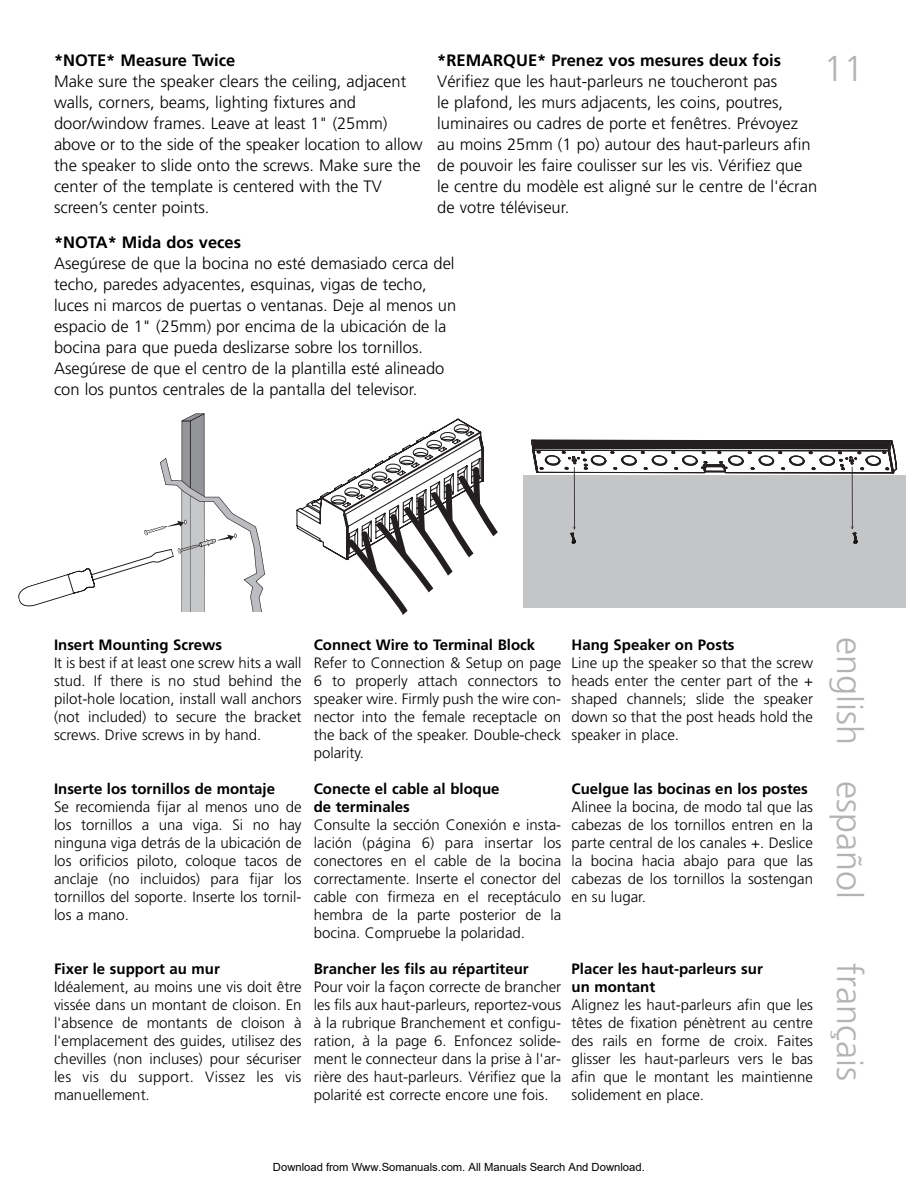
<style>
.page{position:relative;width:918px;height:1188px;background:#fff}
.page>*{position:absolute;margin:0;border:0;box-sizing:border-box;transform-origin:0 0}
.t1{font:300 36px "Frutiger";color:#b3b3b3}
.t2{font:300 16.5px/21px "Frutiger";color:#000}
.t3{font:700 16.5px "Frutiger";color:#000}
.t4{font:300 15px/18px "Frutiger";color:#000;text-align:justify}
.t5{font:700 15px/18px "Frutiger";color:#000}
.t6{font:11.25px "Arial";color:#000}
</style>
<div class="page">
<svg style="left:296px;top:419px;width:202px;height:196px"></svg>
<div style="left:523px;top:475px;width:383px;height:132px;background:#c4c5c7"></div>
<svg style="left:531px;top:439px;width:367px;height:43px"></svg>
<hr style="left:538px;top:472px;width:167px;height:1px;background:#231f20">
<hr style="left:726px;top:472px;width:166px;height:1px;background:#231f20">
<hr style="left:534px;top:440px;width:355px;height:1px;background:#231f20">
<hr style="left:574px;top:467px;width:1px;height:62px;background:#231f20">
<svg style="left:570px;top:526px;width:6px;height:18px"></svg>
<hr style="left:852px;top:467px;width:1px;height:62px;background:#231f20">
<svg style="left:850px;top:526px;width:8px;height:18px"></svg>
<svg style="left:18px;top:413px;width:247px;height:198px"></svg>
<p class="t3" style="left:54px;top:54px;width:183px">*NOTE* Measure Twice</p>
<p class="t2" style="left:54px;top:72px;width:370px">Make sure the speaker clears the ceiling, adjacent walls, corners, beams, lighting fixtures and door/window frames. Leave at least 1" (25mm) above or to the side of the speaker location to allow the speaker to slide onto the screws. Make sure the center of the template is centered with the TV screen’s center points.</p>
<p class="t3" style="left:437px;top:54px;width:345px">*REMARQUE* Prenez vos mesures deux fois</p>
<p class="t2" style="left:437px;top:72px;width:381px">Vérifiez que les haut-parleurs ne toucheront pas<br>le plafond, les murs adjacents, les coins, poutres, luminaires ou cadres de porte et fenêtres. Prévoyez au moins 25mm (1 po) autour des haut-parleurs afin de pouvoir les faire coulisser sur les vis. Vérifiez que le centre du modèle est aligné sur le centre de l'écran de votre téléviseur.</p>
<p class="t3" style="left:54px;top:235px;width:189px">*NOTA* Mida dos veces</p>
<p class="t2" style="left:54px;top:254px;width:404px">Asegúrese de que la bocina no esté demasiado cerca del techo, paredes adyacentes, esquinas, vigas de techo, luces ni marcos de puertas o ventanas. Deje al menos un espacio de 1" (25mm) por encima de la ubicación de la bocina para que pueda deslizarse sobre los tornillos.<br>Asegúrese de que el centro de la plantilla esté alineado con los puntos centrales de la pantalla del televisor.</p>
<h1 class="t1" style="left:824px;top:54px;width:42px">11</h1>
<p class="t5" style="left:54px;top:637px;width:170px">Insert Mounting Screws</p>
<p class="t4" style="left:54px;top:655px;width:249px">It is best if at least one screw hits a wall stud. If there is no stud behind the pilot-hole location, install wall anchors (not included) to secure the bracket screws. Drive screws in by hand.</p>
<p class="t5" style="left:54px;top:781px;width:223px">Inserte los tornillos de montaje</p>
<p class="t4" style="left:54px;top:799px;width:249px">Se recomienda fijar al menos uno de los tornillos a una viga. Si no hay ninguna viga detrás de la ubicación de los orificios piloto, coloque tacos de anclaje (no incluidos) para fijar los tornillos del soporte. Inserte los tornil&shy;los a mano.</p>
<p class="t5" style="left:54px;top:961px;width:167px">Fixer le support au mur</p>
<p class="t4" style="left:54px;top:979px;width:249px">Idéalement, au moins une vis doit être vissée dans un montant de cloison. En l'absence de montants de cloison à l'emplacement des guides, utilisez des chevilles (non incluses) pour sécuriser les vis du support. Vissez les vis manuellement.</p>
<p class="t5" style="left:314px;top:637px;width:223px">Connect Wire to Terminal Block</p>
<p class="t4" style="left:314px;top:655px;width:249px">Refer to Connection &amp; Setup on page 6 to properly attach connectors to speaker wire. Firmly push the wire con&shy;nector into the female receptacle on the back of the speaker. Double-check polarity.</p>
<p class="t5" style="left:314px;top:781px;width:187px">Conecte el cable al bloque de terminales</p>
<p class="t4" style="left:314px;top:817px;width:249px">Consulte la sección Conexión e insta&shy;lación (página 6) para insertar los conectores en el cable de la bocina correctamente. Inserte el conector del cable con firmeza en el receptáculo hembra de la parte posterior de la bocina. Compruebe la polaridad.</p>
<p class="t5" style="left:314px;top:961px;width:217px">Brancher les fils au répartiteur</p>
<p class="t4" style="left:314px;top:979px;width:249px">Pour voir la façon correcte de brancher les fils aux haut-parleurs, reportez-vous à la rubrique Branchement et configu&shy;ration, à la page 6. Enfoncez solide&shy;ment le connecteur dans la prise à l'ar&shy;rière des haut-parleurs. Vérifiez que la polarité est correcte encore une fois.</p>
<p class="t5" style="left:572px;top:637px;width:164px">Hang Speaker on Posts</p>
<p class="t4" style="left:572px;top:655px;width:243px">Line up the speaker so that the screw heads enter the center part of the + shaped channels; slide the speaker down so that the post heads hold the speaker in place.</p>
<p class="t5" style="left:572px;top:781px;width:238px">Cuelgue las bocinas en los postes</p>
<p class="t4" style="left:572px;top:799px;width:243px">Alinee la bocina, de modo tal que las cabezas de los tornillos entren en la parte central de los canales +. Deslice la bocina hacia abajo para que las cabezas de los tornillos la sostengan en su lugar.</p>
<p class="t5" style="left:572px;top:961px;width:193px">Placer les haut-parleurs sur un montant</p>
<p class="t4" style="left:572px;top:997px;width:243px">Alignez les haut-parleurs afin que les têtes de fixation pénètrent au centre des rails en forme de croix. Faites glisser les haut-parleurs vers le bas afin que le montant les maintienne solidement en place.</p>
<h1 class="t1" style="left:864px;top:637px;width:110px;rotate:90deg">english</h1>
<h1 class="t1" style="left:864px;top:781px;width:120px;rotate:90deg">español</h1>
<h1 class="t1" style="left:864px;top:963px;width:119px;rotate:90deg">français</h1>
<p class="t6" style="left:273px;top:1160px;width:373px">Download from Www.Somanuals.com. All Manuals Search And Download.</p>
</div>
